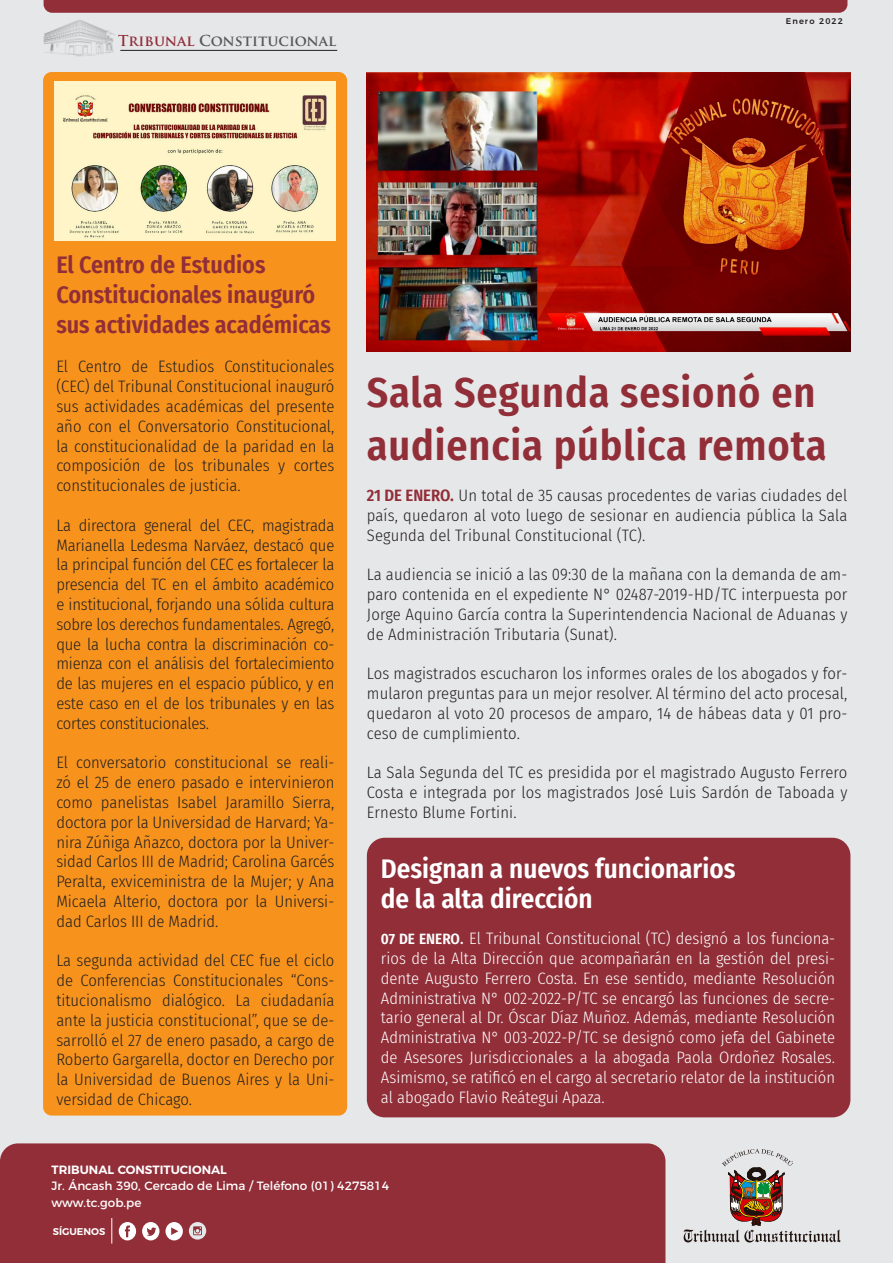
<style>
.page{position:relative;width:893px;height:1263px;background:#e6e7e9}
.page>*{position:absolute;margin:0;border:0;box-sizing:border-box;transform-origin:0 0}
.t1{font:600 42px/52.5px "Fira Sans Condensed";letter-spacing:.02em;color:#912e38}
.t2{font:600 27px "Fira Sans Condensed";color:#fff}
.t3{font:600 24px/30px "Fira Sans Condensed";color:#912e38}
.t4{font:300 16.5px/19.8px "Fira Sans Condensed";color:#231f20;text-align:justify}
.t5{font:300 16.5px/19.8px "Fira Sans Condensed";color:#fff;text-align:justify}
.t6{font:700 14.7px "Trajan Pro";color:#57585a}
.t7{font:12px "Montserrat";color:#fff}
.t8{font:600 12px "Montserrat";color:#fff}
.t9{font:600 9.75px "Montserrat";color:#fff}
.t10{font:500 8.25px "Montserrat";letter-spacing:.13em;color:#231f20}
.s1{color:#912e38}
.s2{font-weight:600;color:#912e38}
.s3{font-weight:600;font-size:15px}
.s4{font-family:"Montserrat";font-weight:600;font-size:15px}
</style>
<div class="page">
<svg style="left:684px;top:1149px;width:157px;height:93px"></svg>
<div style="left:0;top:1143px;width:665px;height:120px;background:#912e38"></div>
<div style="left:142px;top:1222px;width:17px;height:18px;background:#fff;border-radius:50%"></div>
<div style="left:119px;top:1222px;width:17px;height:18px;background:#fff;border-radius:50%"></div>
<div style="left:165px;top:1222px;width:18px;height:18px;background:#fff;border-radius:50%"></div>
<svg style="left:111px;top:1218px;width:1px;height:25px"></svg>
<svg style="left:147px;top:1227px;width:9px;height:9px"></svg>
<svg style="left:125px;top:1225px;width:5px;height:12px"></svg>
<svg style="left:171px;top:1227px;width:7px;height:8px"></svg>
<div style="left:189px;top:1222px;width:17px;height:17px;background:#e6e7e9;border-radius:50%"></div>
<svg style="left:193px;top:1226px;width:9px;height:9px"></svg>
<div style="left:43px;top:72px;width:304px;height:1043px;background:#f7931d;border-radius:9px"></div>
<img style="left:367px;top:72px;width:483px;height:280px">
<svg style="left:44px;top:0;width:803px;height:13px;background:#92313b"></svg>
<img style="left:43px;top:20px;width:72px;height:36px">
<hr style="left:120px;top:50px;width:217px;height:1px;background:#231f20">
<div style="left:367px;top:838px;width:483px;height:279px;background:#912e38;border-radius:18px"></div>
<img style="left:54px;top:81px;width:281px;height:159px">
<p class="t6" style="left:118px;top:31px;width:220px"><span class="s1">Tribunal</span> Constitucional</p>
<p class="t10" style="left:786px;top:15px;width:58px">Enero 2022</p>
<p class="t3" style="left:56px;top:248px;width:276px">El Centro de Estudios<br>Constitucionales inauguró sus actividades académicas</p>
<p class="t4" style="left:56px;top:357px;width:280px">El Centro de Estudios Constitucionales (CEC) del Tribunal Constitucional inauguró sus actividades académicas del presente año con el Conversatorio Constitucional, la constitucionalidad de la paridad en la composición de los tribunales y cortes constitucionales de justicia.</p>
<p class="t4" style="left:56px;top:515px;width:280px">La directora general del CEC, magistrada Marianella Ledesma Narváez, destacó que la principal función del CEC es fortalecer la presencia del TC en el ámbito académico e institucional, forjando una sólida cultura sobre los derechos fundamentales. Agregó, que la lucha contra la discriminación co&shy;mienza con el análisis del fortalecimiento de las mujeres en el espacio público, y en este caso en el de los tribunales y en las cortes constitucionales.</p>
<p class="t4" style="left:56px;top:753px;width:280px">El conversatorio constitucional se reali&shy;zó el 25 de enero pasado e intervinieron como panelistas Isabel Jaramillo Sierra, doctora por la Universidad de Harvard; Ya&shy;nira Zúñiga Añazco, doctora por la Univer&shy;sidad Carlos III de Madrid; Carolina Garcés Peralta, exviceministra de la Mujer; y Ana Micaela Alterio, doctora por la Universi&shy;dad Carlos III de Madrid.</p>
<p class="t4" style="left:56px;top:951px;width:280px">La segunda actividad del CEC fue el ciclo de Conferencias Constitucionales “Cons&shy;titucionalismo dialógico. La ciudadanía ante la justicia constitucional”, que se de&shy;sarrolló el 27 de enero pasado, a cargo de Roberto Gargarella, doctor en Derecho por la Universidad de Buenos Aires y la Uni&shy;versidad de Chicago.</p>
<p class="t1" style="left:367px;top:364px;width:461px">Sala Segunda sesionó en audiencia pública remota</p>
<p class="t4" style="left:367px;top:485px;width:482px"><span class="s2">21 DE ENERO.</span> Un total de 35 causas procedentes de varias ciudades del país, quedaron al voto luego de sesionar en audiencia pública la Sala Segunda del Tribunal Constitucional (TC).</p>
<p class="t4" style="left:367px;top:565px;width:482px">La audiencia se inició a las 09:30 de la mañana con la demanda de am&shy;paro contenida en el expediente N° 02487-2019-HD/TC interpuesta por Jorge Aquino García contra la Superintendencia Nacional de Aduanas y de Administración Tributaria (Sunat).</p>
<p class="t4" style="left:367px;top:664px;width:482px">Los magistrados escucharon los informes orales de los abogados y for&shy;mularon preguntas para un mejor resolver. Al término del acto procesal, quedaron al voto 20 procesos de amparo, 14 de hábeas data y 01 pro&shy;ceso de cumplimiento.</p>
<p class="t4" style="left:367px;top:763px;width:482px">La Sala Segunda del TC es presidida por el magistrado Augusto Ferrero Costa e integrada por los magistrados José Luis Sardón de Taboada y Ernesto Blume Fortini.</p>
<p class="t2" style="left:381px;top:847px;width:356px">Designan a nuevos funcionarios</p>
<p class="t2" style="left:381px;top:877px;width:213px">de la alta dirección</p>
<p class="t5" style="left:381px;top:928px;width:456px"><span class="s3">07 DE ENERO</span><span class="s4">.</span> El Tribunal Constitucional (TC) designó a los funciona&shy;rios de la Alta Dirección que acompañarán en la gestión del presi&shy;dente Augusto Ferrero Costa. En ese sentido, mediante Resolución Administrativa N° 002-2022-P/TC se encargó las funciones de secre&shy;tario general al Dr. Óscar Díaz Muñoz. Además, mediante Resolución Administrativa N° 003-2022-P/TC se designó como jefa del Gabinete de Asesores Jurisdiccionales a la abogada Paola Ordoñez Rosales.<br>Asimismo, se ratificó en el cargo al secretario relator de la institución al abogado Flavio Reátegui Apaza.</p>
<p class="t8" style="left:52px;top:1160px;width:177px">TRIBUNAL CONSTITUCIONAL</p>
<p class="t7" style="left:52px;top:1176px;width:339px">Jr. Áncash 390, Cercado de Lima / Teléfono (01) 4275814</p>
<p class="t7" style="left:52px;top:1193px;width:91px">www.tc.gob.pe</p>
<p class="t9" style="left:53px;top:1223px;width:54px">SÍGUENOS</p>
</div>
